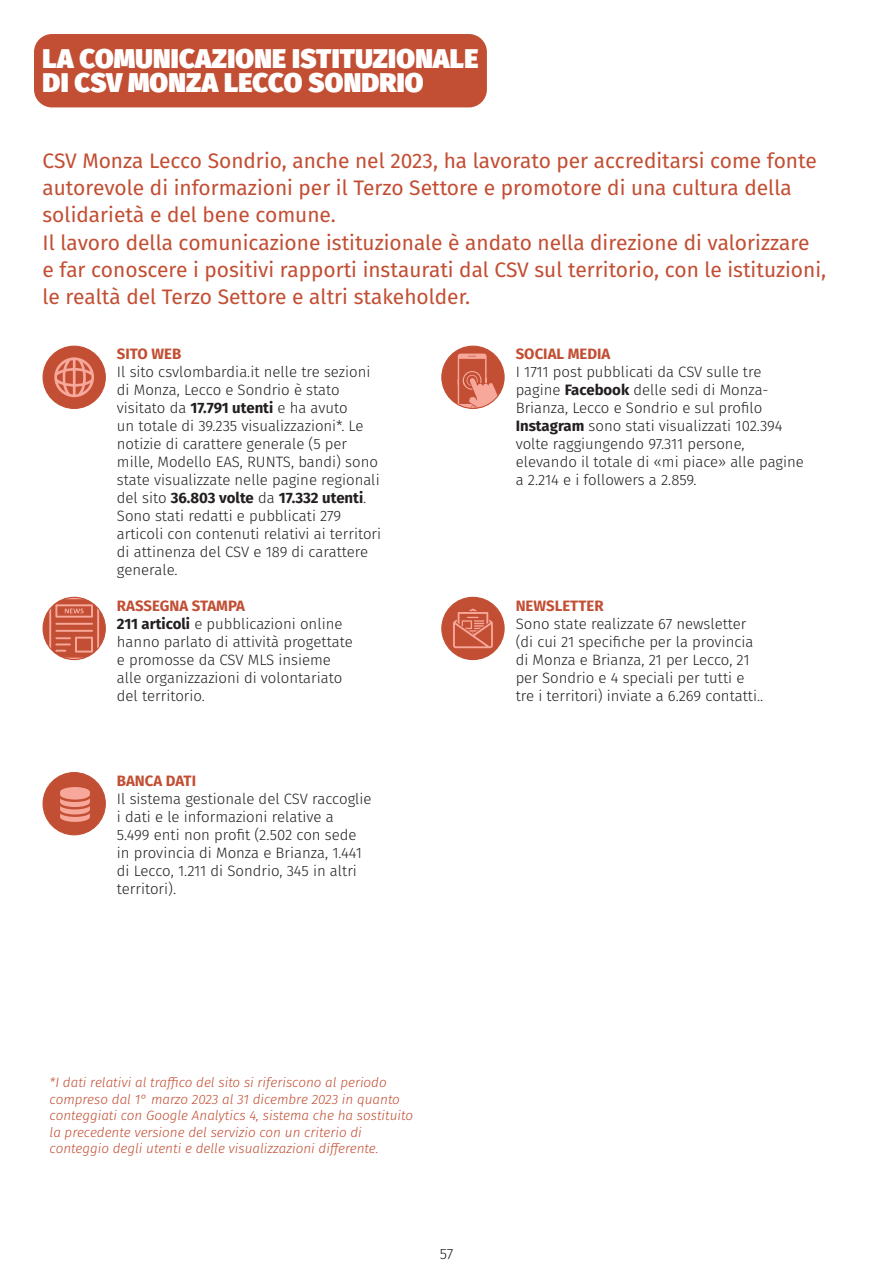
<style>
.page{position:relative;width:893px;height:1263px;background:#fff}
.page>*{position:absolute;margin:0;border:0;box-sizing:border-box;transform-origin:0 0}
.t1{font:900 27px/24px "Fira Sans";letter-spacing:.01em;color:#fff}
.t2{font:21px/27px "Fira Sans";color:#c24e33}
.t3{font:300 15px/18px "Fira Sans";color:#231f20}
.t4{font:700 15px "Fira Sans";color:#c24e33}
.t5{font:italic 300 13.5px/16.5px "Fira Sans";color:#c24e33}
.s1{font-weight:700}
.s2{font-weight:700;color:#c24e33}
</style>
<div class="page">
<div style="left:34px;top:34px;width:453px;height:73px;background:#c24e33;border-radius:18px"></div>
<div style="left:442px;top:346px;width:62px;height:62px;background:#c24e33;border-radius:50%"></div>
<svg style="left:458px;top:354px;width:41px;height:54px"></svg>
<div style="left:441px;top:346px;width:64px;height:63px;border:1px solid #c24e33;border-radius:50%"></div>
<div style="left:43px;top:346px;width:62px;height:62px;background:#c24e33;border-radius:50%"></div>
<svg style="left:54px;top:357px;width:40px;height:40px"></svg>
<div style="left:43px;top:346px;width:63px;height:63px;border:1px solid #c24e33;border-radius:50%"></div>
<div style="left:43px;top:597px;width:62px;height:62px;background:#c24e33;border-radius:50%"></div>
<svg style="left:49px;top:597px;width:50px;height:62px"></svg>
<div style="left:43px;top:597px;width:63px;height:63px;border:1px solid #c24e33;border-radius:50%"></div>
<div style="left:43px;top:772px;width:62px;height:63px;background:#c24e33;border-radius:50%"></div>
<svg style="left:60px;top:787px;width:30px;height:35px"></svg>
<div style="left:43px;top:772px;width:63px;height:63px;border:1px solid #c24e33;border-radius:50%"></div>
<div style="left:442px;top:597px;width:62px;height:62px;background:#c24e33;border-radius:50%"></div>
<svg style="left:453px;top:608px;width:40px;height:40px"></svg>
<div style="left:441px;top:597px;width:64px;height:63px;border:1px solid #c24e33;border-radius:50%"></div>
<h1 class="t1" style="left:43px;top:43px;width:437px">LA COMUNICAZIONE ISTITUZIONALE<br>DI CSV MONZA LECCO SONDRIO</h1>
<p class="t2" style="left:43px;top:147px;width:785px">CSV Monza Lecco Sondrio, anche nel 2023, ha lavorato per accreditarsi come fonte autorevole di informazioni per il Terzo Settore e promotore di una cultura della solidarietà e del bene comune.<br>Il lavoro della comunicazione istituzionale è andato nella direzione di valorizzare<br>e far conoscere i positivi rapporti instaurati dal CSV sul territorio, con le istituzioni, le realtà del Terzo Settore e altri stakeholder.</p>
<p class="t4" style="left:117px;top:341px;width:66px">SITO WEB</p>
<p class="t3" style="left:117px;top:363px;width:266px">Il sito csvlombardia.it nelle tre sezioni di Monza, Lecco e Sondrio è stato visitato da <span class="s1">17.791 utenti</span> e ha avuto<br>un totale di 39.235 visualizzazioni*. Le notizie di carattere generale (5 per mille, Modello EAS, RUNTS, bandi) sono state visualizzate nelle pagine regionali del sito <span class="s1">36.803 volte</span> da <span class="s1">17.332 utenti</span>.<br>Sono stati redatti e pubblicati 279 articoli con contenuti relativi ai territori di attinenza del CSV e 189 di carattere generale.</p>
<p class="t4" style="left:516px;top:341px;width:96px">SOCIAL MEDIA</p>
<p class="t3" style="left:516px;top:363px;width:290px">I 1711 post pubblicati da CSV sulle tre pagine <span class="s1">Facebook</span> delle sedi di Monza-Brianza, Lecco e Sondrio e sul profilo <span class="s1">Instagram</span> sono stati visualizzati 102.394 volte raggiungendo 97.311 persone, elevando il totale di «mi piace» alle pagine a 2.214 e i followers a 2.859.</p>
<p class="t3" style="left:117px;top:596px;width:237px"><span class="s2">RASSEGNA STAMPA<br></span><span class="s1">211 articoli</span> e pubblicazioni online hanno parlato di attività progettate e promosse da CSV MLS insieme alle organizzazioni di volontariato del territorio.</p>
<p class="t4" style="left:516px;top:593px;width:89px">NEWSLETTER</p>
<p class="t3" style="left:516px;top:614px;width:249px">Sono state realizzate 67 newsletter (di cui 21 specifiche per la provincia di Monza e Brianza, 21 per Lecco, 21 per Sondrio e 4 speciali per tutti e tre i territori) inviate a 6.269 contatti..</p>
<p class="t4" style="left:117px;top:768px;width:81px">BANCA DATI</p>
<p class="t3" style="left:117px;top:790px;width:256px">Il sistema gestionale del CSV raccoglie i dati e le informazioni relative a<br>5.499 enti non profit (2.502 con sede in provincia di Monza e Brianza, 1.441 di Lecco, 1.211 di Sondrio, 345 in altri territori).</p>
<p class="t5" style="left:50px;top:1074px;width:365px">*I dati relativi al traffico del sito si riferiscono al periodo compreso dal 1° marzo 2023 al 31 dicembre 2023 in quanto conteggiati con Google Analytics 4, sistema che ha sostituito la precedente versione del servizio con un criterio di conteggio degli utenti e delle visualizzazioni differente.</p>
<p class="t3" style="left:440px;top:1245px;width:15px">57</p>
</div>
